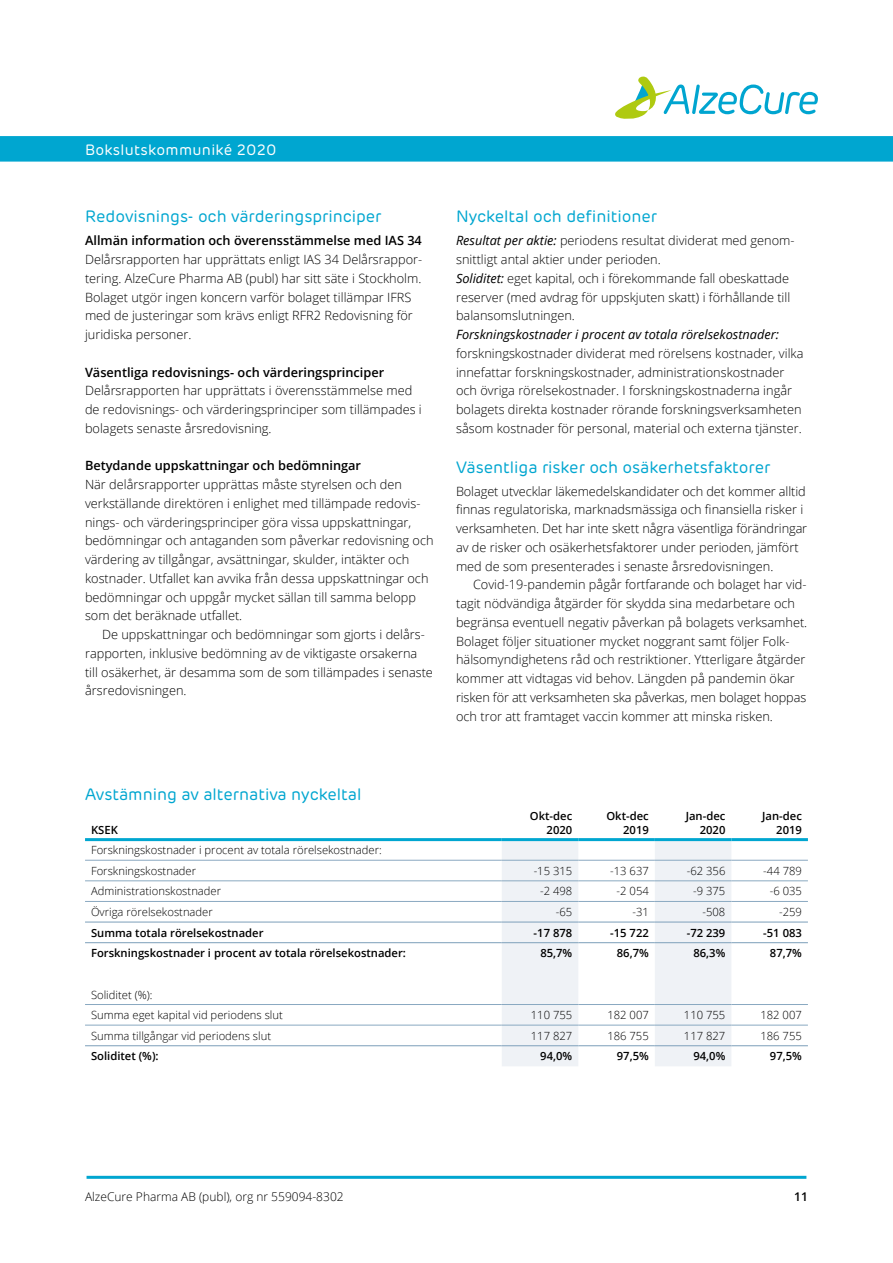
<style>
.page{position:relative;width:893px;height:1263px;background:#fff}
.page>*{position:absolute;margin:0;border:0;box-sizing:border-box;transform-origin:0 0}
.t1{font:16.5px "Rubrik New";letter-spacing:-.005em;color:#00a6d0}
.t2{font:15px "Rubrik New";letter-spacing:.02em;color:#fff}
.t3{font:300 12.75px/18.8px "Open Sans";color:#000}
.t4{font:600 12.75px "Open Sans";color:#000}
.t5{font:italic 12.75px "Open Sans";color:#000}
.t6{font:300 12px "Open Sans";color:#000}
.t7{font:600 12px "Open Sans";color:#000}
.t8{font:300 11.25px/20.5px "Open Sans";color:#000}
.t9{font:600 11.25px/13.5px "Open Sans";color:#000;text-align:right}
.s1{font-weight:400;font-style:italic}
</style>
<div class="page">
<svg style="left:615px;top:77px;width:203px;height:41px"></svg>
<svg style="left:0;top:136px;width:893px;height:26px;background:#04a7d0"></svg>
<hr style="left:87px;top:1176px;width:719px;height:3px;background:#00a6d0">
<svg style="left:502px;top:841px;width:229px;height:225px;fill:#eff2f6"></svg>
<hr style="left:85px;top:860px;width:417px;height:1px;background:#8aa9c1">
<hr style="left:502px;top:860px;width:76px;height:1px;background:#8aa9c1">
<hr style="left:578px;top:860px;width:77px;height:1px;background:#8aa9c1">
<hr style="left:655px;top:860px;width:76px;height:1px;background:#8aa9c1">
<hr style="left:731px;top:860px;width:77px;height:1px;background:#8aa9c1">
<hr style="left:85px;top:880px;width:417px;height:1px;background:#8aa9c1">
<hr style="left:502px;top:880px;width:76px;height:1px;background:#8aa9c1">
<hr style="left:578px;top:880px;width:77px;height:1px;background:#8aa9c1">
<hr style="left:655px;top:880px;width:76px;height:1px;background:#8aa9c1">
<hr style="left:731px;top:880px;width:77px;height:1px;background:#8aa9c1">
<hr style="left:85px;top:901px;width:417px;height:1px;background:#8aa9c1">
<hr style="left:502px;top:901px;width:76px;height:1px;background:#8aa9c1">
<hr style="left:578px;top:901px;width:77px;height:1px;background:#8aa9c1">
<hr style="left:655px;top:901px;width:76px;height:1px;background:#8aa9c1">
<hr style="left:731px;top:901px;width:77px;height:1px;background:#8aa9c1">
<hr style="left:85px;top:1004px;width:417px;height:1px;background:#8aa9c1">
<hr style="left:502px;top:1004px;width:76px;height:1px;background:#8aa9c1">
<hr style="left:578px;top:1004px;width:77px;height:1px;background:#8aa9c1">
<hr style="left:655px;top:1004px;width:76px;height:1px;background:#8aa9c1">
<hr style="left:731px;top:1004px;width:77px;height:1px;background:#8aa9c1">
<hr style="left:85px;top:1025px;width:417px;height:1px;background:#8aa9c1">
<hr style="left:502px;top:1025px;width:76px;height:1px;background:#8aa9c1">
<hr style="left:578px;top:1025px;width:77px;height:1px;background:#8aa9c1">
<hr style="left:655px;top:1025px;width:76px;height:1px;background:#8aa9c1">
<hr style="left:731px;top:1025px;width:77px;height:1px;background:#8aa9c1">
<hr style="left:85px;top:838px;width:417px;height:3px;background:#00a6d0">
<hr style="left:502px;top:838px;width:76px;height:3px;background:#00a6d0">
<hr style="left:578px;top:838px;width:77px;height:3px;background:#00a6d0">
<hr style="left:655px;top:838px;width:76px;height:3px;background:#00a6d0">
<hr style="left:731px;top:838px;width:77px;height:3px;background:#00a6d0">
<hr style="left:85px;top:921px;width:417px;height:2px;background:#8aa9c1">
<hr style="left:502px;top:921px;width:76px;height:2px;background:#8aa9c1">
<hr style="left:578px;top:921px;width:77px;height:2px;background:#8aa9c1">
<hr style="left:655px;top:921px;width:76px;height:2px;background:#8aa9c1">
<hr style="left:731px;top:921px;width:77px;height:2px;background:#8aa9c1">
<hr style="left:85px;top:942px;width:417px;height:1px;background:#8aa9c1">
<hr style="left:502px;top:942px;width:76px;height:1px;background:#8aa9c1">
<hr style="left:578px;top:942px;width:77px;height:1px;background:#8aa9c1">
<hr style="left:655px;top:942px;width:76px;height:1px;background:#8aa9c1">
<hr style="left:731px;top:942px;width:77px;height:1px;background:#8aa9c1">
<hr style="left:85px;top:1045px;width:417px;height:1px;background:#8aa9c1">
<hr style="left:502px;top:1045px;width:76px;height:1px;background:#8aa9c1">
<hr style="left:578px;top:1045px;width:77px;height:1px;background:#8aa9c1">
<hr style="left:655px;top:1045px;width:76px;height:1px;background:#8aa9c1">
<hr style="left:731px;top:1045px;width:77px;height:1px;background:#8aa9c1">
<p class="t2" style="left:85px;top:140px;width:193px">Bokslutskommuniké 2020</p>
<p class="t1" style="left:85px;top:207px;width:298px">Redovisnings- och värderingsprinciper</p>
<p class="t4" style="left:85px;top:232px;width:338px">Allmän information och överensstämmelse med IAS 34</p>
<p class="t3" style="left:85px;top:250px;width:339px">Delårsrapporten har upprättats enligt IAS 34 Delårsrappor&shy;tering. AlzeCure Pharma AB (publ) har sitt säte i Stockholm.<br>Bolaget utgör ingen koncern varför bolaget tillämpar IFRS med de justeringar som krävs enligt RFR2 Redovisning för juridiska personer.</p>
<p class="t4" style="left:85px;top:363px;width:301px">Väsentliga redovisnings- och värderingsprinciper</p>
<p class="t3" style="left:85px;top:381px;width:338px">Delårsrapporten har upprättats i överensstämmelse med de redovisnings- och värderingsprinciper som tillämpades i bolagets senaste årsredovisning.</p>
<p class="t4" style="left:85px;top:457px;width:278px">Betydande uppskattningar och bedömningar</p>
<p class="t3" style="left:85px;top:475px;width:350px">När delårsrapporter upprättas måste styrelsen och den verkställande direktören i enlighet med tillämpade redovis&shy;nings- och värderingsprinciper göra vissa uppskattningar, bedömningar och antaganden som påverkar redovisning och värdering av tillgångar, avsättningar, skulder, intäkter och kostnader. Utfallet kan avvika från dessa uppskattningar och bedömningar och uppgår mycket sällan till samma belopp som det beräknade utfallet.</p>
<p class="t3" style="left:85px;top:625px;width:349px;text-indent:17px">De uppskattningar och bedömningar som gjorts i delårs&shy;rapporten, inklusive bedömning av de viktigaste orsakerna till osäkerhet, är desamma som de som tillämpades i senaste årsredovisningen.</p>
<p class="t1" style="left:456px;top:207px;width:203px">Nyckeltal och definitioner</p>
<p class="t3" style="left:456px;top:231px;width:340px"><span class="s1">Resultat per aktie:</span> periodens resultat dividerat med genom&shy;snittligt antal aktier under perioden.<br><span class="s1">Soliditet:</span> eget kapital, och i förekommande fall obeskattade reserver (med avdrag för uppskjuten skatt) i förhållande till balansomslutningen.</p>
<p class="t5" style="left:456px;top:326px;width:324px">Forskningskostnader i procent av totala rörelsekostnader:</p>
<p class="t3" style="left:456px;top:343px;width:349px">forskningskostnader dividerat med rörelsens kostnader, vilka innefattar forskningskostnader, administrationskostnader och övriga rörelsekostnader. I forskningskostnaderna ingår bolagets direkta kostnader rörande forskningsverksamheten såsom kostnader för personal, material och externa tjänster.</p>
<p class="t1" style="left:456px;top:457px;width:316px">Väsentliga risker och osäkerhetsfaktorer</p>
<p class="t3" style="left:456px;top:481px;width:353px">Bolaget utvecklar läkemedelskandidater och det kommer alltid finnas regulatoriska, marknadsmässiga och finansiella risker i verksamheten. Det har inte skett några väsentliga förändringar av de risker och osäkerhetsfaktorer under perioden, jämfört med de som presenterades i senaste årsredovisningen.</p>
<p class="t3" style="left:456px;top:575px;width:353px;text-indent:17px">Covid-19-pandemin pågår fortfarande och bolaget har vid&shy;tagit nödvändiga åtgärder för skydda sina medarbetare och begränsa eventuell negativ påverkan på bolagets verksamhet.<br>Bolaget följer situationer mycket noggrant samt följer Folk&shy;hälsomyndighetens råd och restriktioner. Ytterligare åtgärder kommer att vidtagas vid behov. Längden på pandemin ökar risken för att verksamheten ska påverkas, men bolaget hoppas och tror att framtaget vaccin kommer att minska risken.</p>
<p class="t1" style="left:85px;top:784px;width:278px">Avstämning av alternativa nyckeltal</p>
<p class="t9" style="left:91px;top:822px;width:28px">KSEK</p>
<p class="t8" style="left:91px;top:839px;width:292px">Forskningskostnader i procent av totala rörelsekostnader:<br>Forskningskostnader</p>
<p class="t9" style="left:530px;top:809px;width:44px">Okt-dec<br>2020</p>
<p class="t9" style="left:606px;top:809px;width:44px">Okt-dec<br>2019</p>
<p class="t9" style="left:686px;top:809px;width:41px">Jan-dec<br>2020</p>
<p class="t9" style="left:762px;top:809px;width:41px">Jan-dec<br>2019</p>
<p class="t8" style="left:534px;top:860px;width:40px">-15 315</p>
<p class="t8" style="left:610px;top:860px;width:40px">-13 637</p>
<p class="t8" style="left:687px;top:860px;width:40px">-62 356</p>
<p class="t8" style="left:763px;top:860px;width:40px">-44 789</p>
<p class="t8" style="left:91px;top:881px;width:132px">Administrationskostnader</p>
<p class="t8" style="left:540px;top:881px;width:34px">-2 498</p>
<p class="t8" style="left:617px;top:881px;width:34px">-2 054</p>
<p class="t8" style="left:693px;top:881px;width:34px">-9 375</p>
<p class="t8" style="left:770px;top:881px;width:34px">-6 035</p>
<p class="t8" style="left:91px;top:901px;width:123px">Övriga rörelsekostnader</p>
<p class="t8" style="left:556px;top:901px;width:18px">-65</p>
<p class="t8" style="left:632px;top:901px;width:18px">-31</p>
<p class="t8" style="left:702px;top:901px;width:24px">-508</p>
<p class="t8" style="left:779px;top:901px;width:24px">-259</p>
<p class="t9" style="left:91px;top:925px;width:174px">Summa totala rörelsekostnader</p>
<p class="t9" style="left:534px;top:925px;width:40px">-17 878</p>
<p class="t9" style="left:610px;top:925px;width:40px">-15 722</p>
<p class="t9" style="left:687px;top:925px;width:40px">-72 239</p>
<p class="t9" style="left:763px;top:925px;width:40px">-51 083</p>
<p class="t9" style="left:91px;top:946px;width:317px">Forskningskostnader i procent av totala rörelsekostnader:</p>
<p class="t9" style="left:540px;top:946px;width:33px">85,7%</p>
<p class="t9" style="left:617px;top:946px;width:33px">86,7%</p>
<p class="t9" style="left:693px;top:946px;width:33px">86,3%</p>
<p class="t9" style="left:770px;top:946px;width:33px">87,7%</p>
<p class="t8" style="left:91px;top:984px;width:193px">Soliditet (%):<br>Summa eget kapital vid periodens slut</p>
<p class="t8" style="left:531px;top:1004px;width:43px">110 755</p>
<p class="t8" style="left:607px;top:1004px;width:43px">182 007</p>
<p class="t8" style="left:684px;top:1004px;width:43px">110 755</p>
<p class="t8" style="left:760px;top:1004px;width:43px">182 007</p>
<p class="t8" style="left:91px;top:1025px;width:182px">Summa tillgångar vid periodens slut</p>
<p class="t8" style="left:531px;top:1025px;width:43px">117 827</p>
<p class="t8" style="left:607px;top:1025px;width:43px">186 755</p>
<p class="t8" style="left:684px;top:1025px;width:43px">117 827</p>
<p class="t8" style="left:760px;top:1025px;width:43px">186 755</p>
<p class="t9" style="left:91px;top:1049px;width:69px">Soliditet (%):</p>
<p class="t9" style="left:540px;top:1049px;width:33px">94,0%</p>
<p class="t9" style="left:617px;top:1049px;width:33px">97,5%</p>
<p class="t9" style="left:693px;top:1049px;width:33px">94,0%</p>
<p class="t9" style="left:770px;top:1049px;width:33px">97,5%</p>
<p class="t6" style="left:85px;top:1189px;width:260px">AlzeCure Pharma AB (publ), org nr 559094-8302</p>
<p class="t7" style="left:794px;top:1189px;width:15px">11</p>
</div>
